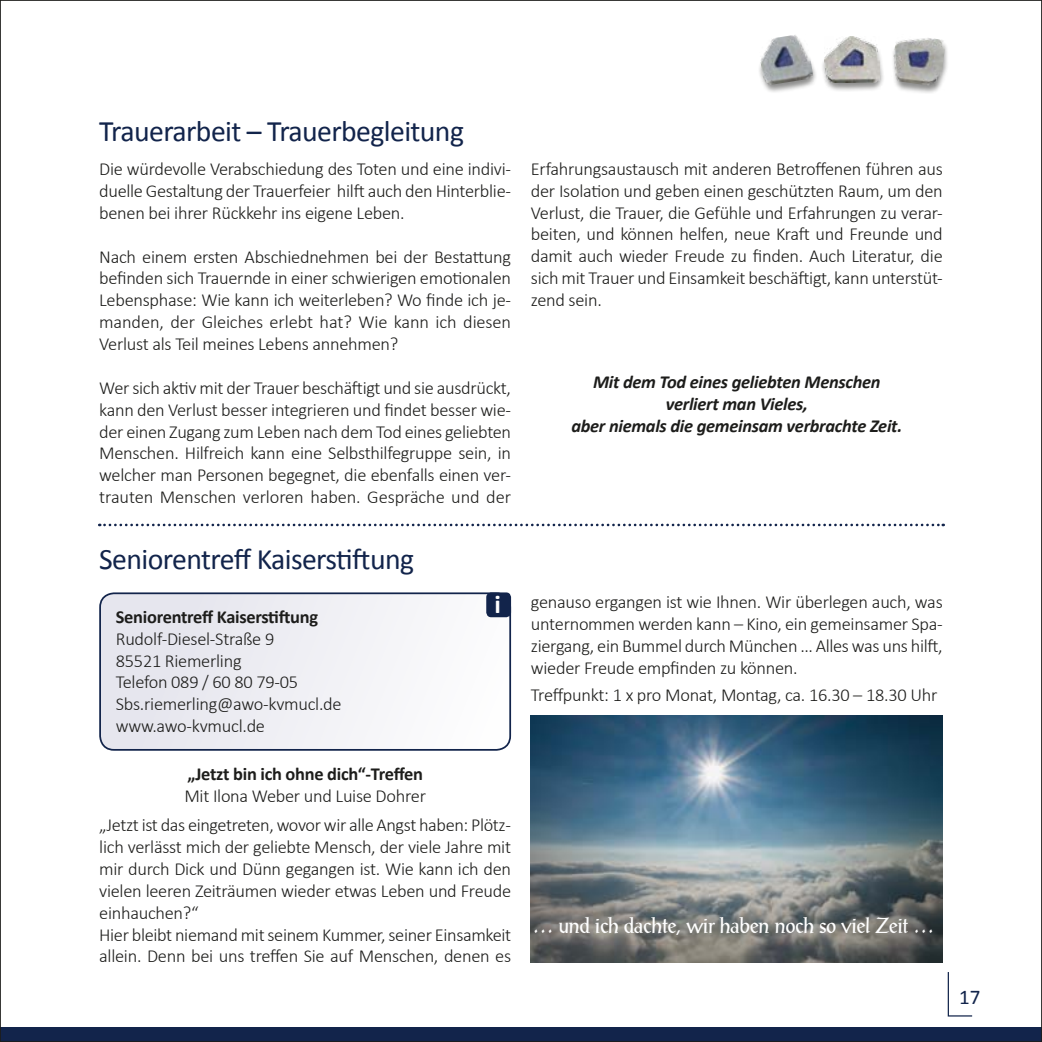
<style>
.page{position:relative;width:1042px;height:1042px;background:#fff}
.page>*{position:absolute;margin:0;border:0;box-sizing:border-box;transform-origin:0 0}
.t1{font:29.75px "Calibri";letter-spacing:-.02em;color:#12244b}
.t2{font:21.35px "Post Antiqua";letter-spacing:-.02em;color:#fff}
.t3{font:21px "Calibri";color:#12244b}
.t4{font:300 18.38px/21.9px "Calibri";letter-spacing:-.015em;color:#1d1d1b;text-align:justify}
.t5{font:italic 700 18.38px/21.9px "Calibri";letter-spacing:-.015em;color:#1d1d1b;text-align:center}
.t6{font:700 18.38px "Calibri";letter-spacing:-.015em;color:#1d1d1b}
.s1{font-weight:700;font-size:26.25px;color:#fff}
</style>
<div class="page">
<svg style="left:947px;top:972px;width:26px;height:45px"></svg>
<div style="left:0;top:1027px;width:1042px;height:15px;background:#12244b"></div>
<div style="left:757px;top:35px;width:60px;height:58px;background:#1d1d1b;opacity:.5"></div>
<img style="left:757px;top:35px;width:56px;height:51px">
<div style="left:820px;top:36px;width:64px;height:56px;background:#1d1d1b;opacity:.5"></div>
<img style="left:824px;top:37px;width:55px;height:45px">
<div style="left:890px;top:39px;width:59px;height:55px;background:#1d1d1b;opacity:.5"></div>
<img style="left:890px;top:38px;width:56px;height:49px">
<div style="left:100px;top:593px;width:410px;height:157px;background:#f0f0f4;border-radius:14px"></div>
<div style="left:99px;top:592px;width:412px;height:159px;border:2px solid #12244b;border-radius:14px"></div>
<div style="left:486px;top:592px;width:25px;height:25px;background:#12244b;border-radius:5px"></div>
<img style="left:531px;top:716px;width:412px;height:246px">
<svg style="left:99px;top:524px;width:845px;height:2px"></svg>
<h1 class="t1" style="left:99px;top:113px;width:366px">Trauerarbeit – Trauerbegleitung</h1>
<p class="t4" style="left:99px;top:157px;width:413px">Die würdevolle Verabschiedung des Toten und eine indivi&shy;duelle Gestaltung der Trauerfeier hilft auch den Hinterblie&shy;benen bei ihrer Rückkehr ins eigene Leben.</p>
<p class="t4" style="left:99px;top:245px;width:413px">Nach einem ersten Abschiednehmen bei der Bestattung befinden sich Trauernde in einer schwierigen emotionalen Lebensphase: Wie kann ich weiterleben? Wo finde ich je&shy;manden, der Gleiches erlebt hat? Wie kann ich diesen Verlust als Teil meines Lebens annehmen?</p>
<p class="t4" style="left:99px;top:376px;width:413px">Wer sich aktiv mit der Trauer beschäftigt und sie ausdrückt, kann den Verlust besser integrieren und findet besser wie&shy;der einen Zugang zum Leben nach dem Tod eines geliebten Menschen. Hilfreich kann eine Selbsthilfegruppe sein, in welcher man Personen begegnet, die ebenfalls einen ver&shy;trauten Menschen verloren haben. Gespräche und der</p>
<h1 class="t1" style="left:99px;top:540px;width:316px">Seniorentreff Kaiserstiftung</h1>
<p class="t4" style="left:531px;top:157px;width:413px">Erfahrungsaustausch mit anderen Betroffenen führen aus der Isolation und geben einen geschützten Raum, um den Verlust, die Trauer, die Gefühle und Erfahrungen zu verar&shy;beiten, und können helfen, neue Kraft und Freunde und damit auch wieder Freude zu finden. Auch Literatur, die sich mit Trauer und Einsamkeit beschäftigt, kann unterstüt&shy;zend sein.</p>
<p class="t5" style="left:571px;top:371px;width:332px">Mit dem Tod eines geliebten Menschen verliert man Vieles,<br>aber niemals die gemeinsam verbrachte Zeit.</p>
<p class="t6" style="left:116px;top:605px;width:204px">Seniorentreff Kaiserstiftung</p>
<p class="t4" style="left:116px;top:627px;width:227px;text-align:left">Rudolf-Diesel-Straße 9<br>85521 Riemerling<br>Telefon 089 / 60 80 79-05<br>Sbs.riemerling@awo-kvmucl.de www.awo-kvmucl.de</p>
<p class="t4" style="left:531px;top:590px;width:413px;text-indent:-36px"><span class="s1">i</span> genauso ergangen ist wie Ihnen. Wir überlegen auch, was unternommen werden kann – Kino, ein gemeinsamer Spa&shy;ziergang, ein Bummel durch München … Alles was uns hilft, wieder Freude empfinden zu können.</p>
<p class="t4" style="left:531px;top:683px;width:408px">Treffpunkt: 1 x pro Monat, Montag, ca. 16.30 – 18.30 Uhr</p>
<p class="t6" style="left:187px;top:762px;width:237px">„Jetzt bin ich ohne dich“-Treffen</p>
<p class="t4" style="left:99px;top:780px;width:413px;line-height:29.2px;text-align:center">Mit Ilona Weber und Luise Dohrer<br>„Jetzt ist das eingetreten, wovor wir alle Angst haben: Plötz-</p>
<p class="t4" style="left:99px;top:835px;width:413px;text-align:left">lich verlässt mich der geliebte Mensch, der viele Jahre mit mir durch Dick und Dünn gegangen ist. Wie kann ich den vielen leeren Zeiträumen wieder etwas Leben und Freude einhauchen?“<br>Hier bleibt niemand mit seinem Kummer, seiner Einsamkeit allein. Denn bei uns treffen Sie auf Menschen, denen es</p>
<p class="t2" style="left:532px;top:912px;width:403px">… und ich dachte, wir haben noch so viel Zeit …</p>
<p class="t3" style="left:959px;top:984px;width:23px">17</p>
</div>
